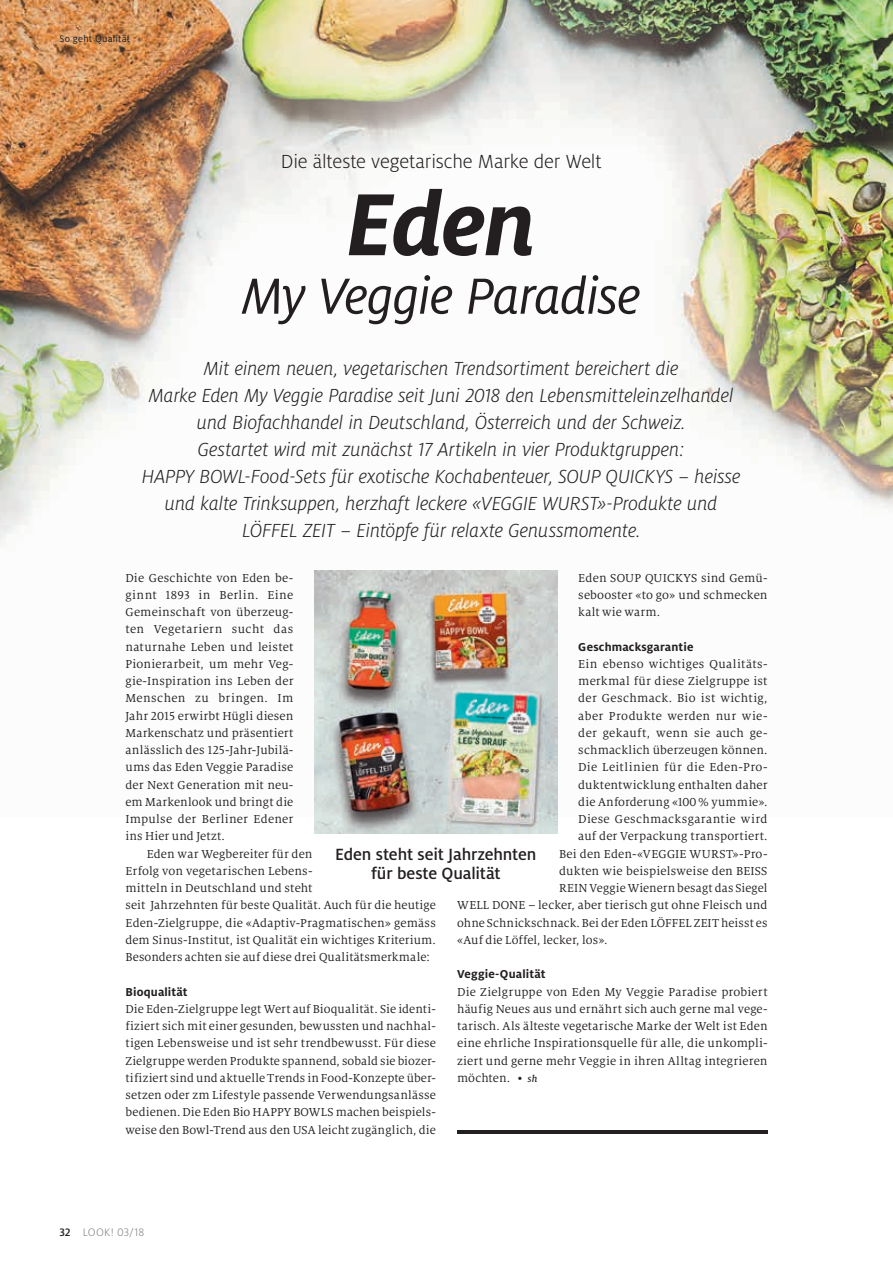
<style>
.page{position:relative;width:893px;height:1263px;background:#fff}
.page>*{position:absolute;margin:0;border:0;box-sizing:border-box;transform-origin:0 0}
.t1{font:italic 700 97.5px "Milo Pro";color:#231f20}
.t2{font:italic 56.25px "Milo Pro";letter-spacing:-.02em;color:#231f20}
.t3{font:italic 300 21px/27px "Milo Pro";letter-spacing:-.005em;color:#231f20;text-align:center}
.t4{font:300 21px "Milo Pro";letter-spacing:-.005em;color:#231f20}
.t5{font:500 18px/18.8px "Milo Pro";letter-spacing:-.01em;color:#231f20;text-align:center}
.t6{font:12.75px/17.2px "Milo Serif Pro";letter-spacing:.015em;color:#231f20;text-align:justify}
.t7{font:700 12.75px "Milo Pro";letter-spacing:.01em;color:#231f20}
.t8{font:300 12px "Milo Pro";letter-spacing:.01em;color:#808285}
.t9{font:10.5px "Milo Pro";letter-spacing:.015em;color:#231f20}
.s1{font-weight:500;font-style:italic;font-size:10.5px}
.s2{font-weight:500;color:#231f20}
</style>
<div class="page">
<img style="left:0;top:0;width:893px;height:816px">
<img style="left:315px;top:570px;width:242px;height:264px">
<hr style="left:457px;top:1130px;width:310px;height:4px;background:#231f20">
<p class="t9" style="left:60px;top:33px;width:72px">So geht Qualität</p>
<h3 class="t4" style="left:281px;top:150px;width:322px">Die älteste vegetarische Marke der Welt</h3>
<h1 class="t1" style="left:346px;top:169px;width:192px">Eden</h1>
<h2 class="t2" style="left:242px;top:265px;width:400px">My Veggie Paradise</h2>
<p class="t3" style="left:142px;top:355px;width:600px">Mit einem neuen, vegetarischen Trendsortiment bereichert die<br>Marke Eden My Veggie Paradise seit Juni 2018 den Lebensmitteleinzelhandel und Biofachhandel in Deutschland, Österreich und der Schweiz.<br>Gestartet wird mit zunächst 17 Artikeln in vier Produktgruppen:<br>HAPPY BOWL-Food-Sets für exotische Kochabenteuer, SOUP QUICKYS − heisse und kalte Trinksuppen, herzhaft leckere «VEGGIE WURST»-Produkte und LÖFFEL ZEIT − Eintöpfe für relaxte Genussmomente.</p>
<p class="t6" style="left:125px;top:569px;width:169px">Die Geschichte von Eden be&shy;ginnt 1893 in Berlin. Eine Gemeinschaft von überzeug&shy;ten Vegetariern sucht das naturnahe Leben und leistet Pionierarbeit, um mehr Veg&shy;gie-Inspiration ins Leben der Menschen zu bringen. Im Jahr 2015 erwirbt Hügli diesen Markenschatz und präsentiert anlässlich des 125-Jahr-Jubilä&shy;ums das Eden Veggie Paradise der Next Generation mit neu&shy;em Markenlook und bringt die Impulse der Berliner Edener ins Hier und Jetzt.</p>
<p class="t6" style="left:125px;top:845px;width:312px;text-align:left;text-indent:21px">Eden war Wegbereiter für den<br>Erfolg von vegetarischen Lebens-<br>mitteln in Deutschland und steht<br>seit Jahrzehnten für beste Qualität. Auch für die heutige Eden-Zielgruppe, die «Adaptiv-Pragmatischen» gemäss dem Sinus-Institut, ist Qualität ein wichtiges Kriterium.<br>Besonders achten sie auf diese drei Qualitätsmerkmale:</p>
<p class="t7" style="left:125px;top:984px;width:64px">Bioqualität</p>
<p class="t6" style="left:125px;top:1000px;width:312px">Die Eden-Zielgruppe legt Wert auf Bioqualität. Sie identi&shy;fiziert sich mit einer gesunden, bewussten und nachhal&shy;tigen Lebensweise und ist sehr trendbewusst. Für diese Zielgruppe werden Produkte spannend, sobald sie biozer&shy;tifiziert sind und aktuelle Trends in Food-Konzepte über&shy;setzen oder zm Lifestyle passende Verwendungsanlässe bedienen. Die Eden Bio HAPPY BOWLS machen beispiels&shy;weise den Bowl-Trend aus den USA leicht zugänglich, die</p>
<p class="t6" style="left:578px;top:569px;width:191px">Eden SOUP QUICKYS sind Gemü&shy;sebooster «to go» und schmecken kalt wie warm.</p>
<p class="t7" style="left:578px;top:639px;width:117px">Geschmacksgarantie</p>
<p class="t6" style="left:578px;top:655px;width:191px">Ein ebenso wichtiges Qualitäts-</p>
<p class="t6" style="left:578px;top:672px;width:191px">merkmal für diese Zielgruppe ist</p>
<p class="t6" style="left:578px;top:690px;width:191px">der Geschmack. Bio ist wichtig,</p>
<p class="t6" style="left:578px;top:707px;width:191px">aber Produkte werden nur wie-</p>
<p class="t6" style="left:578px;top:724px;width:191px">der gekauft, wenn sie auch ge-</p>
<p class="t6" style="left:578px;top:741px;width:191px">schmacklich überzeugen können.</p>
<p class="t6" style="left:578px;top:759px;width:191px">Die Leitlinien für die Eden-Pro-</p>
<p class="t6" style="left:578px;top:776px;width:191px">duktentwicklung enthalten daher</p>
<p class="t6" style="left:578px;top:793px;width:191px">die Anforderung «100% yummie».</p>
<p class="t6" style="left:578px;top:810px;width:191px">Diese Geschmacksgarantie wird</p>
<p class="t6" style="left:578px;top:828px;width:191px">auf der Verpackung transportiert.</p>
<p class="t6" style="left:559px;top:845px;width:210px">Bei den Eden-«VEGGIE WURST»-Pro-</p>
<p class="t6" style="left:559px;top:862px;width:210px">dukten wie beispielsweise den BEISS</p>
<p class="t6" style="left:559px;top:879px;width:210px">REIN Veggie Wienern besagt das Siegel</p>
<p class="t6" style="left:457px;top:897px;width:312px">WELL DONE – lecker, aber tierisch gut ohne Fleisch und</p>
<p class="t6" style="left:457px;top:914px;width:312px">ohne Schnickschnack. Bei der Eden LÖFFEL ZEIT heisst es</p>
<p class="t6" style="left:457px;top:931px;width:152px">«Auf die Löffel, lecker, los».</p>
<p class="t7" style="left:457px;top:967px;width:90px">Veggie-Qualität</p>
<p class="t6" style="left:457px;top:983px;width:312px">Die Zielgruppe von Eden My Veggie Paradise probiert häufig Neues aus und ernährt sich auch gerne mal vege&shy;tarisch. Als älteste vegetarische Marke der Welt ist Eden eine ehrliche Inspirationsquelle für alle, die unkompli&shy;ziert und gerne mehr Veggie in ihren Alltag integrieren möchten. • <span class="s1">sh</span></p>
<h3 class="t5" style="left:335px;top:845px;width:203px">Eden steht seit Jahrzehnten für beste Qualität</h3>
<p class="t8" style="left:60px;top:1226px;width:86px"><span class="s2">32</span> LOOK! 03/18</p>
</div>
